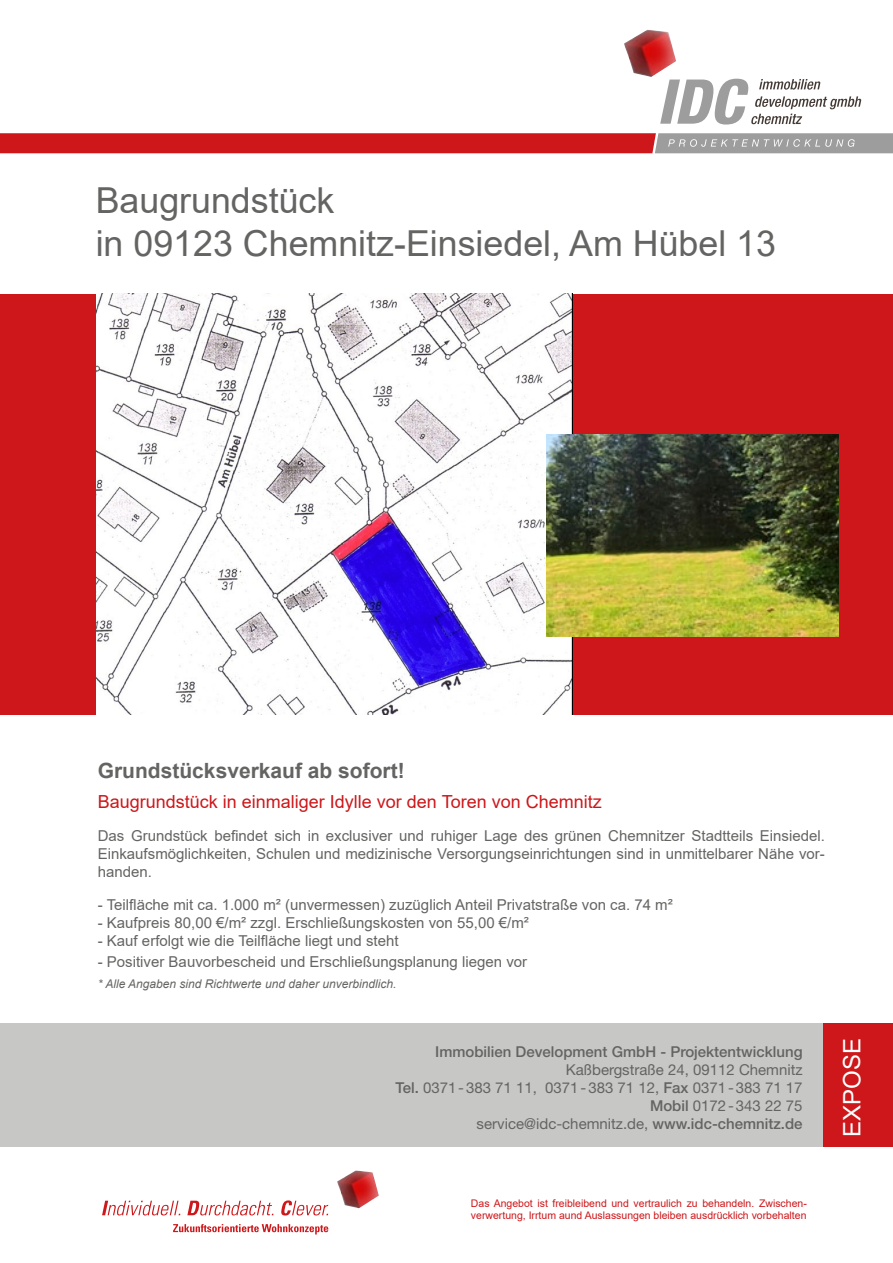
<style>
.page{position:relative;width:893px;height:1263px;background:#fff}
.page>*{position:absolute;margin:0;border:0;box-sizing:border-box;transform-origin:0 0}
.t1{font:35.85px/42.9px "Arial";color:#646463}
.t2{font:24px "Arial";color:#fff}
.t3{font:700 21px "Arial";color:#646463}
.t4{font:18px "Arial";color:#cd171a}
.t5{font:15px/18px "Arial";color:#646463;text-align:justify}
.t6{font:15px/18px "Helvetica Neue";color:#646463;text-align:right}
.t7{font:500 15px "Helvetica Neue";color:#646463}
.t8{font:italic 12px "Arial";color:#646463}
.t9{font:10.5px/12.6px "Arial";color:#cd171a}
.s1{font-weight:500}
</style>
<div class="page">
<div style="left:1px;top:294px;width:892px;height:421px;background:#cd171a"></div>
<img style="left:624px;top:30px;width:52px;height:47px">
<svg style="left:660px;top:79px;width:201px;height:46px"></svg>
<svg style="left:0;top:133px;width:893px;height:20px;background:#c23f41"></svg>
<div style="left:0;top:1024px;width:893px;height:123px;background:#c7c7c6"></div>
<svg style="left:102px;top:1200px;width:226px;height:15px"></svg>
<svg style="left:173px;top:1224px;width:155px;height:10px"></svg>
<img style="left:337px;top:1170px;width:42px;height:38px">
<div style="left:824px;top:1024px;width:69px;height:123px;background:#cd171a"></div>
<img style="left:96px;top:293px;width:476px;height:421px">
<img style="left:547px;top:434px;width:292px;height:202px">
<h1 class="t1" style="left:96px;top:179px;width:682px">Baugrundstück<br>in 09123 Chemnitz-Einsiedel, Am Hübel 13</h1>
<h3 class="t3" style="left:98px;top:756px;width:308px">Grundstücksverkauf ab sofort!</h3>
<p class="t4" style="left:98px;top:789px;width:505px">Baugrundstück in einmaliger Idylle vor den Toren von Chemnitz</p>
<p class="t5" style="left:98px;top:827px;width:729px">Das Grundstück befindet sich in exclusiver und ruhiger Lage des grünen Chemnitzer Stadtteils Einsiedel.<br>Einkaufsmöglichkeiten, Schulen und medizinische Versorgungseinrichtungen sind in unmittelbarer Nähe vor&shy;handen.</p>
<p class="t5" style="left:98px;top:896px;width:576px">- Teilfläche mit ca. 1.000 m² (unvermessen) zuzüglich Anteil Privatstraße von ca. 74 m²</p>
<p class="t5" style="left:98px;top:914px;width:433px">- Kaufpreis 80,00 €/m² zzgl. Erschließungskosten von 55,00 €/m²</p>
<p class="t5" style="left:98px;top:932px;width:302px">- Kauf erfolgt wie die Teilfläche liegt und steht</p>
<p class="t5" style="left:98px;top:953px;width:431px">- Positiver Bauvorbescheid und Erschließungsplanung liegen vor</p>
<p class="t8" style="left:98px;top:976px;width:300px">* Alle Angaben sind Richtwerte und daher unverbindlich.</p>
<p class="t7" style="left:435px;top:1042px;width:369px">Immobilien Development GmbH - Projektentwicklung</p>
<p class="t6" style="left:395px;top:1060px;width:409px">Kaßbergstraße 24, 09112 Chemnitz<br><span class="s1">Tel.</span> 0371 - 383 71 11, 0371 - 383 71 12, <span class="s1">Fax</span> 0371 - 383 71 17<br><span class="s1">Mobil</span> 0172 - 343 22 75<br>service@idc-chemnitz.de, <span class="s1">www.idc-chemnitz.de</span></p>
<h2 class="t2" style="left:835px;top:1137px;width:100px;rotate:-90deg">EXPOSE</h2>
<p class="t9" style="left:471px;top:1197px;width:337px">Das Angebot ist freibleibend und vertraulich zu behandeln. Zwischen&shy;verwertung, Irrtum aund Auslassungen bleiben ausdrücklich vorbehalten</p>
</div>
